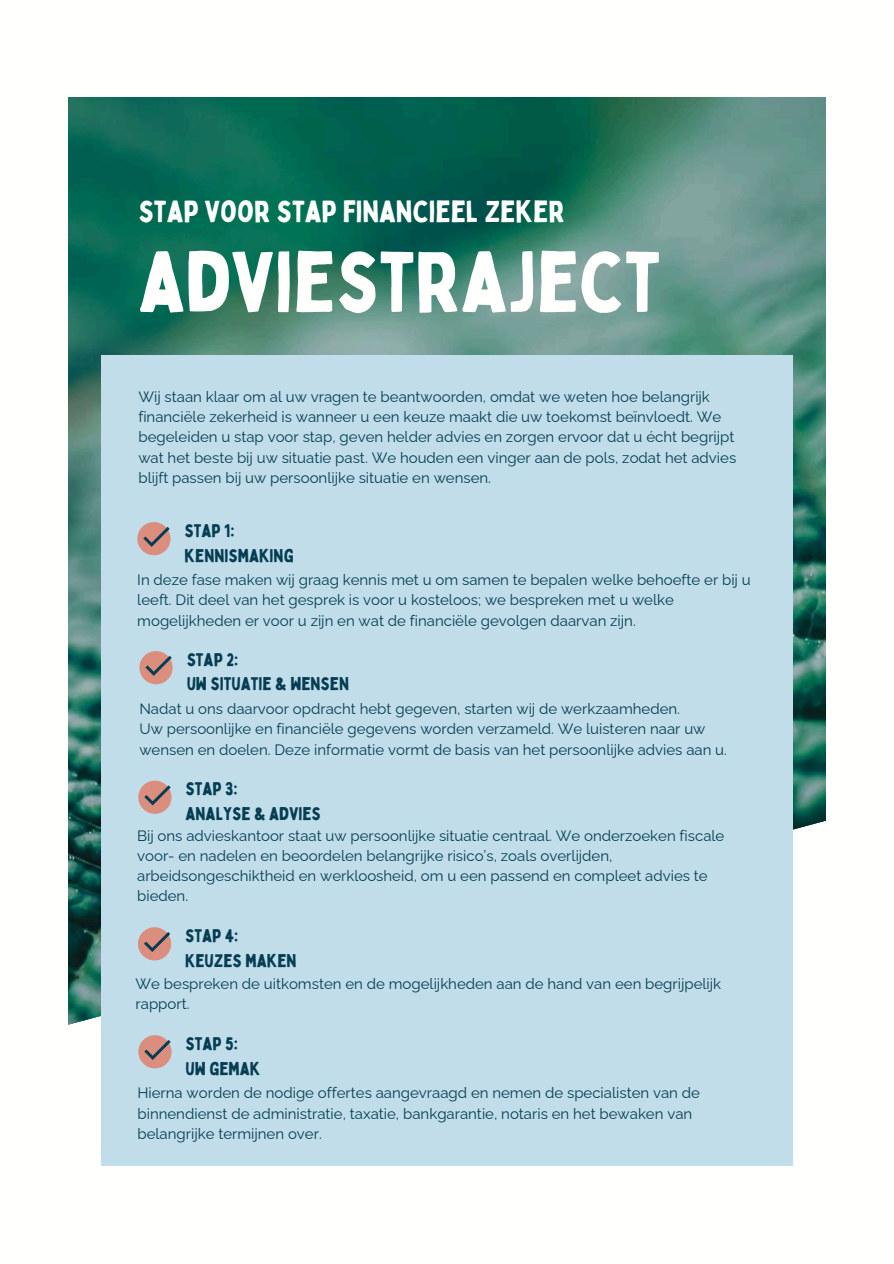
<style>
.page{position:relative;width:894px;height:1264px;background:#fff}
.page>*{position:absolute;margin:0;border:0;box-sizing:border-box;transform-origin:0 0}
.t1{font:84px "Bobby Jones";color:#fffffe}
.t2{font:30px "Bobby Jones";color:#fffffe}
.t3{font:18px/24.8px "Bobby Jones";color:#053e53}
.t4{font:15px/20.2px "Raleway";color:#053e53}
</style>
<div class="page">
<img style="left:69px;top:97px;width:756px;height:714px">
<svg style="left:68px;top:811px;width:758px;height:355px"></svg>
<div style="left:101px;top:355px;width:691px;height:810px;background:#c1dde9"></div>
<div style="left:138px;top:780px;width:33px;height:33px;background:#dc8e7e;border-radius:50%"></div>
<svg style="left:144px;top:785px;width:26px;height:20px"></svg>
<div style="left:138px;top:927px;width:33px;height:33px;background:#dc8e7e;border-radius:50%"></div>
<svg style="left:144px;top:931px;width:26px;height:21px"></svg>
<div style="left:139px;top:651px;width:34px;height:33px;background:#dc8e7e;border-radius:50%"></div>
<svg style="left:145px;top:655px;width:26px;height:21px"></svg>
<div style="left:138px;top:1035px;width:33px;height:33px;background:#dc8e7e;border-radius:50%"></div>
<svg style="left:144px;top:1039px;width:26px;height:20px"></svg>
<div style="left:137px;top:522px;width:33px;height:33px;background:#dc8e7e;border-radius:50%"></div>
<svg style="left:143px;top:527px;width:26px;height:20px"></svg>
<h2 class="t2" style="left:138px;top:192px;width:427px">STAP VOOR STAP FINANCIEEL ZEKER</h2>
<h1 class="t1" style="left:138px;top:229px;width:523px">ADVIESTRAJECT</h1>
<p class="t4" style="left:138px;top:386px;width:599px">Wij staan klaar om al uw vragen te beantwoorden, omdat we weten hoe belangrijk financiële zekerheid is wanneer u een keuze maakt die uw toekomst beïnvloedt. We begeleiden u stap voor stap, geven helder advies en zorgen ervoor dat u écht begrijpt wat het beste bij uw situatie past. We houden een vinger aan de pols, zodat het advies blijft passen bij uw persoonlijke situatie en wensen.</p>
<p class="t3" style="left:184px;top:517px;width:110px">STAP 1:<br>KENNISMAKING</p>
<p class="t4" style="left:137px;top:569px;width:614px">In deze fase maken wij graag kennis met u om samen te bepalen welke behoefte er bij u leeft. Dit deel van het gesprek is voor u kosteloos; we bespreken met u welke mogelijkheden er voor u zijn en wat de financiële gevolgen daarvan zijn.</p>
<p class="t3" style="left:187px;top:646px;width:164px">STAP 2:<br>UW SITUATIE &amp; WENSEN</p>
<p class="t4" style="left:139px;top:698px;width:589px">Nadat u ons daarvoor opdracht hebt gegeven, starten wij de werkzaamheden.<br>Uw persoonlijke en financiële gegevens worden verzameld. We luisteren naar uw wensen en doelen. Deze informatie vormt de basis van het persoonlijke advies aan u.</p>
<p class="t3" style="left:185px;top:776px;width:137px">STAP 3:<br>ANALYSE &amp; ADVIES</p>
<p class="t4" style="left:137px;top:825px;width:588px">Bij ons advieskantoor staat uw persoonlijke situatie centraal. We onderzoeken fiscale voor- en nadelen en beoordelen belangrijke risico’s, zoals overlijden, arbeidsongeschiktheid en werkloosheid, om u een passend en compleet advies te bieden.</p>
<p class="t3" style="left:185px;top:922px;width:113px">STAP 4:<br>KEUZES MAKEN</p>
<p class="t4" style="left:135px;top:973px;width:587px">We bespreken de uitkomsten en de mogelijkheden aan de hand van een begrijpelijk rapport.</p>
<p class="t3" style="left:185px;top:1030px;width:76px">STAP 5:<br>UW GEMAK</p>
<p class="t4" style="left:137px;top:1082px;width:564px">Hierna worden de nodige offertes aangevraagd en nemen de specialisten van de binnendienst de administratie, taxatie, bankgarantie, notaris en het bewaken van belangrijke termijnen over.</p>
</div>
